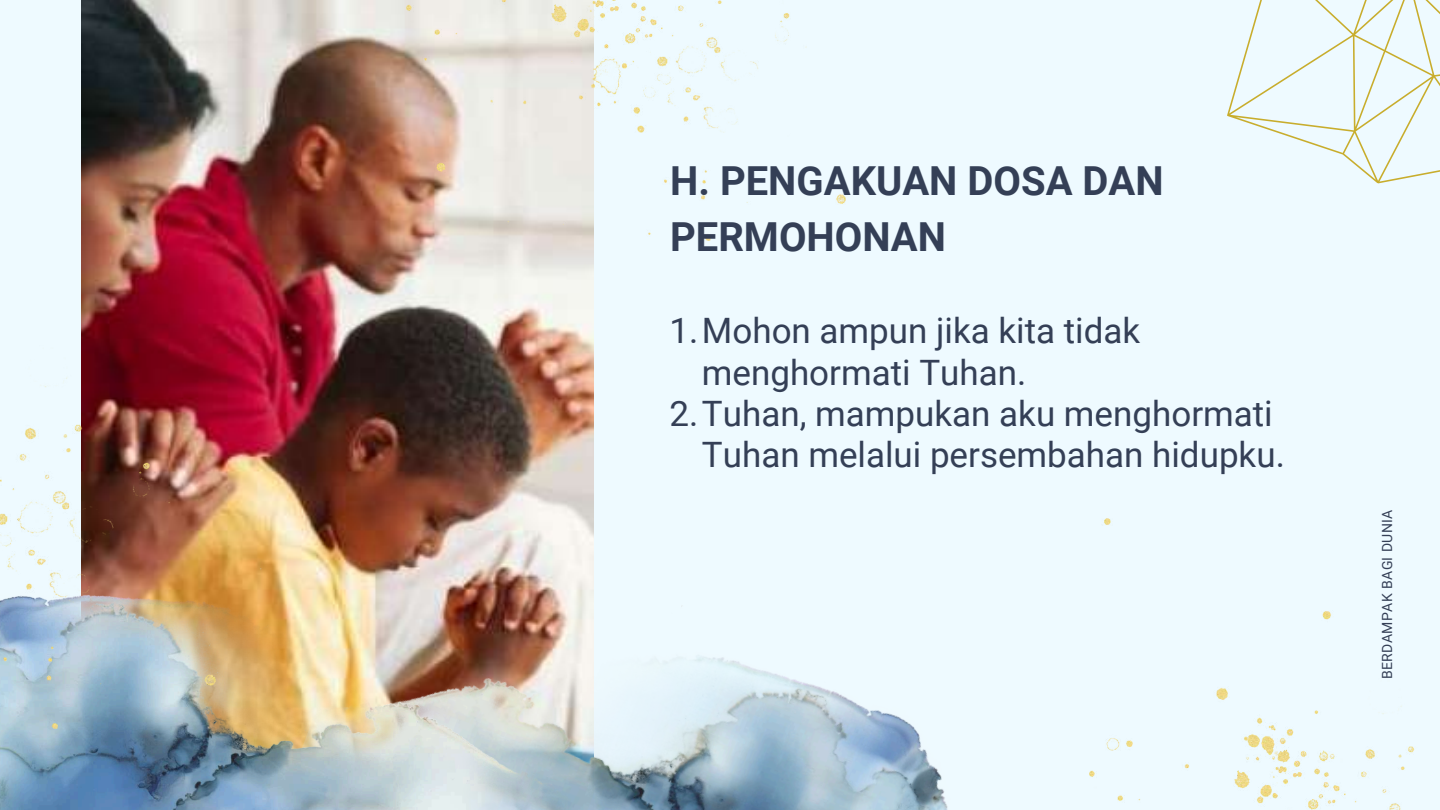
<style>
.page{position:relative;width:1440px;height:810px;background:#eefaff}
.page>*{position:absolute;margin:0;border:0;box-sizing:border-box;transform-origin:0 0}
.t1{font:700 40px/55.5px "Roboto";color:#343f56}
.t2{font:35px "Roboto";color:#343f56}
.t3{font:14px "Roboto";letter-spacing:.03em;color:#343f56}
</style>
<div class="page">
<img style="left:81px;top:0;width:513px;height:497px">
<img style="left:216px;top:497px;width:732px;height:313px">
<svg style="left:1227px;top:0;width:213px;height:184px"></svg>
<img style="left:0;top:569px;width:568px;height:241px">
<img style="left:0;top:159px;width:216px;height:570px">
<img style="left:407px;top:0;width:438px;height:240px">
<img style="left:1090px;top:518px;width:325px;height:292px">
<p class="t1" style="left:670px;top:154px;width:495px">H. PENGAKUAN DOSA DAN<br>PERMOHONAN</p>
<p class="t2" style="left:670px;top:311px;width:472px">1.Mohon ampun jika kita tidak</p>
<p class="t2" style="left:702px;top:352px;width:326px">menghormati Tuhan.</p>
<p class="t2" style="left:670px;top:393px;width:605px">2.Tuhan, mampukan aku menghormati</p>
<p class="t2" style="left:702px;top:435px;width:584px">Tuhan melalui persembahan hidupku.</p>
<p class="t3" style="left:1379px;top:679px;width:171px;rotate:-90deg">BERDAMPAK BAGI DUNIA</p>
</div>
